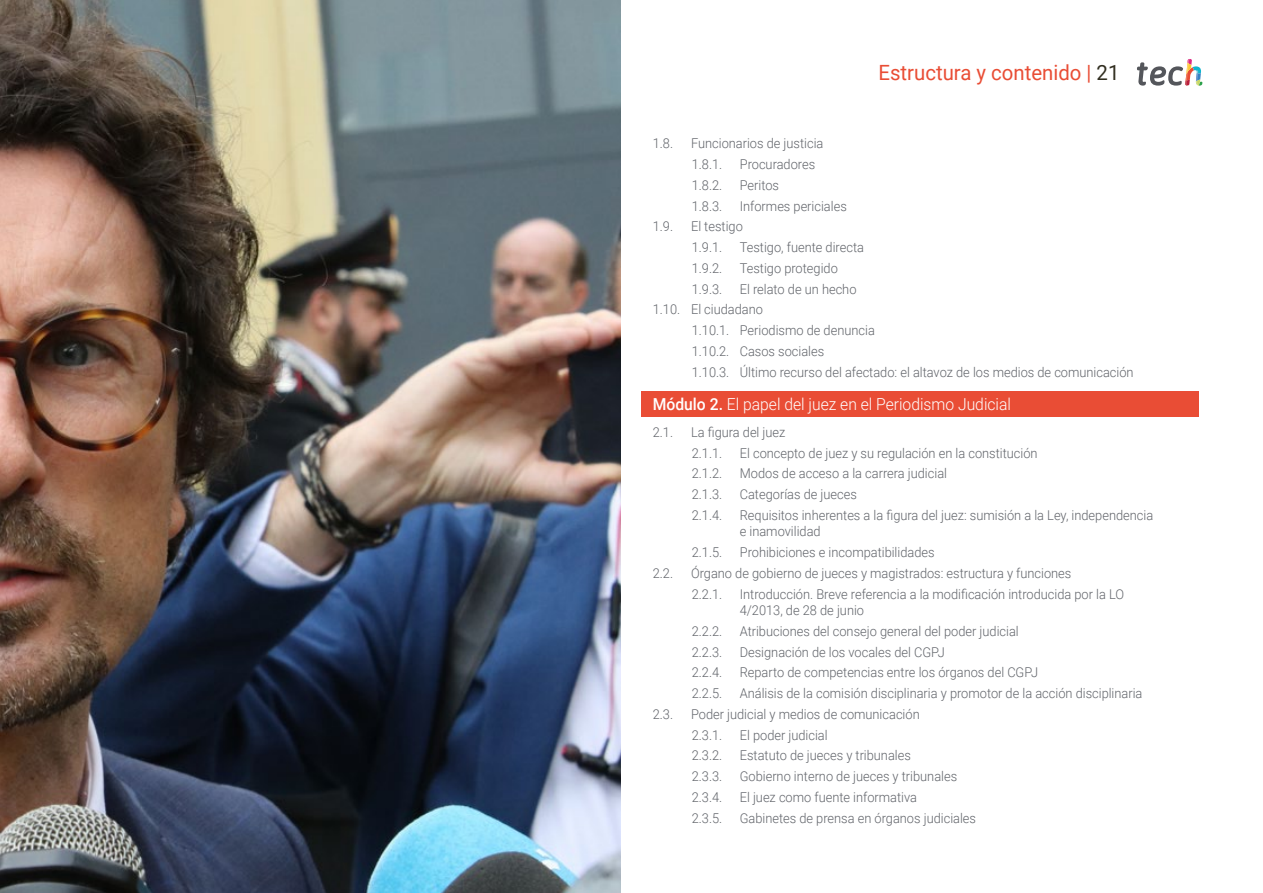
<style>
.page{position:relative;width:1263px;height:893px;background:#fff}
.page>*{position:absolute;margin:0;border:0;box-sizing:border-box;transform-origin:0 0}
.t1{font:21px "Roboto";color:#e94d35}
.t2{font:300 16.5px "Roboto";color:#fff;scale:.95 1}
.t3{font:300 13.5px/20.7px "Roboto";color:#61646a;scale:.95 1}
.s1{color:#312e20}
.s2{font-weight:500}
</style>
<div class="page">
<img style="left:0;top:0;width:621px;height:893px">
<svg style="left:1137px;top:59px;width:65px;height:27px"></svg>
<div style="left:642px;top:391px;width:557px;height:25px;background:#e94d35"></div>
<h1 class="t1" style="left:878px;top:57px;width:242px">Estructura y contenido | <span class="s1">21</span></h1>
<p class="t3" style="left:653px;top:133px;width:23px">1.8.</p>
<p class="t3" style="left:691px;top:133px;width:141px">Funcionarios de justicia<br>1.8.1.</p>
<p class="t3" style="left:740px;top:153px;width:81px">Procuradores</p>
<p class="t3" style="left:692px;top:174px;width:34px">1.8.2.</p>
<p class="t3" style="left:740px;top:174px;width:43px">Peritos</p>
<p class="t3" style="left:692px;top:195px;width:34px">1.8.3.</p>
<p class="t3" style="left:740px;top:195px;width:114px">Informes periciales</p>
<p class="t3" style="left:653px;top:216px;width:23px">1.9.</p>
<p class="t3" style="left:691px;top:216px;width:56px">El testigo<br>1.9.1.</p>
<p class="t3" style="left:740px;top:236px;width:132px">Testigo, fuente directa</p>
<p class="t3" style="left:692px;top:257px;width:34px">1.9.2.</p>
<p class="t3" style="left:740px;top:257px;width:105px">Testigo protegido</p>
<p class="t3" style="left:692px;top:278px;width:34px">1.9.3.</p>
<p class="t3" style="left:653px;top:278px;width:216px;text-indent:87px">El relato de un hecho<br>1.10. El ciudadano</p>
<p class="t3" style="left:692px;top:319px;width:467px">1.10.1. Periodismo de denuncia<br>1.10.2. Casos sociales<br>1.10.3. Último recurso del afectado: el altavoz de los medios de comunicación</p>
<p class="t2" style="left:653px;top:392px;width:379px"><span class="s2">Módulo 2.</span> El papel del juez en el Periodismo Judicial</p>
<p class="t3" style="left:653px;top:421px;width:23px">2.1.</p>
<p class="t3" style="left:691px;top:421px;width:101px">La figura del juez<br>2.1.1.</p>
<p class="t3" style="left:740px;top:442px;width:315px">El concepto de juez y su regulación en la constitución</p>
<p class="t3" style="left:692px;top:463px;width:34px">2.1.2.</p>
<p class="t3" style="left:740px;top:463px;width:220px">Modos de acceso a la carrera judicial</p>
<p class="t3" style="left:692px;top:483px;width:34px">2.1.3.</p>
<p class="t3" style="left:740px;top:483px;width:125px">Categorías de jueces</p>
<p class="t3" style="left:692px;top:504px;width:34px">2.1.4.</p>
<p class="t3" style="left:740px;top:506px;width:437px;line-height:16.5px">Requisitos inherentes a la figura del juez: sumisión a la Ley, independencia e inamovilidad</p>
<p class="t3" style="left:692px;top:541px;width:34px">2.1.5.</p>
<p class="t3" style="left:740px;top:541px;width:207px">Prohibiciones e incompatibilidades</p>
<p class="t3" style="left:653px;top:562px;width:23px">2.2.</p>
<p class="t3" style="left:691px;top:562px;width:402px">Órgano de gobierno de jueces y magistrados: estructura y funciones<br>2.2.1.</p>
<p class="t3" style="left:740px;top:585px;width:406px;line-height:16.5px">Introducción. Breve referencia a la modificación introducida por la LO<br>4/2013, de 28 de junio</p>
<p class="t3" style="left:692px;top:620px;width:34px">2.2.2.</p>
<p class="t3" style="left:740px;top:620px;width:295px">Atribuciones del consejo general del poder judicial</p>
<p class="t3" style="left:692px;top:641px;width:34px">2.2.3.</p>
<p class="t3" style="left:740px;top:641px;width:217px">Designación de los vocales del CGPJ</p>
<p class="t3" style="left:692px;top:662px;width:34px">2.2.4.</p>
<p class="t3" style="left:740px;top:662px;width:316px">Reparto de competencias entre los órganos del CGPJ</p>
<p class="t3" style="left:692px;top:682px;width:34px">2.2.5.</p>
<p class="t3" style="left:740px;top:682px;width:425px">Análisis de la comisión disciplinaria y promotor de la acción disciplinaria</p>
<p class="t3" style="left:653px;top:703px;width:23px">2.3.</p>
<p class="t3" style="left:691px;top:703px;width:242px">Poder judicial y medios de comunicación<br>2.3.1.</p>
<p class="t3" style="left:740px;top:724px;width:94px">El poder judicial</p>
<p class="t3" style="left:692px;top:745px;width:34px">2.3.2.</p>
<p class="t3" style="left:740px;top:745px;width:182px">Estatuto de jueces y tribunales</p>
<p class="t3" style="left:692px;top:765px;width:34px">2.3.3.</p>
<p class="t3" style="left:740px;top:765px;width:230px">Gobierno interno de jueces y tribunales</p>
<p class="t3" style="left:692px;top:786px;width:34px">2.3.4.</p>
<p class="t3" style="left:740px;top:786px;width:188px">El juez como fuente informativa</p>
<p class="t3" style="left:692px;top:807px;width:34px">2.3.5.</p>
<p class="t3" style="left:740px;top:807px;width:250px">Gabinetes de prensa en órganos judiciales</p>
</div>
